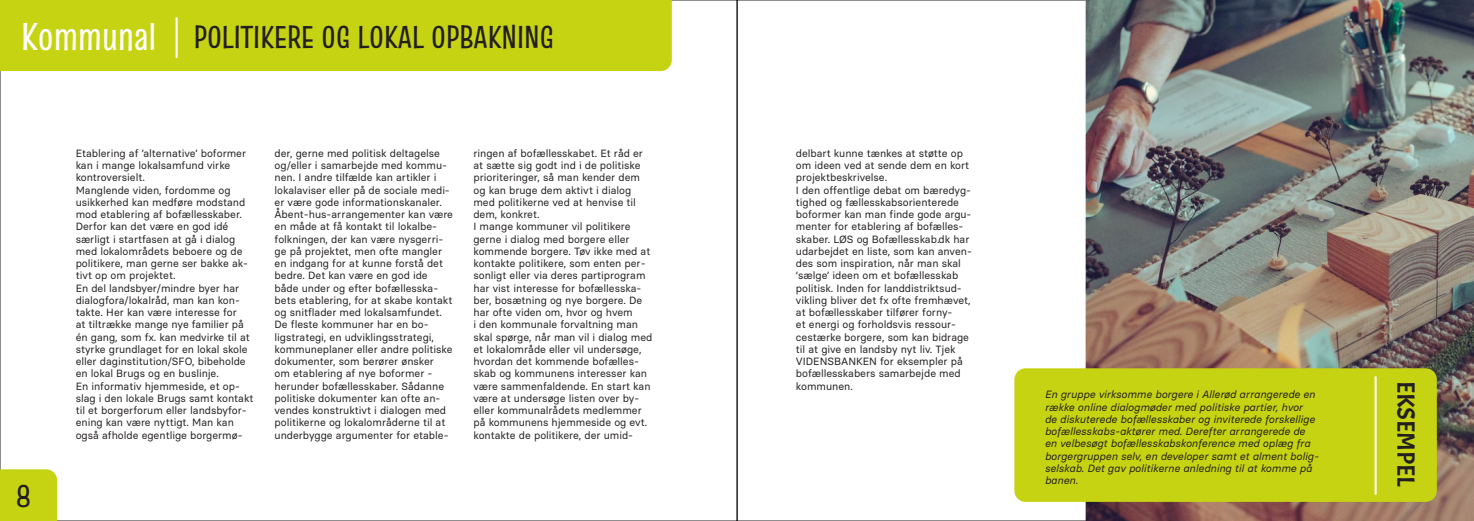
<style>
.page{position:relative;width:1474px;height:521px;background:#fff}
.page>*{position:absolute;margin:0;border:0;box-sizing:border-box;transform-origin:0 0}
.t1{font:38.5px "Truculenta";color:#fff}
.t2{font:31.5px "Truculenta";color:#231f20}
.t3{font:25.03px "Acme";color:#231f20}
.t4{font:10.5px/12.2px "Basier Square";color:#231f20}
.t5{font:italic 10.5px/12.2px "Basier Square";color:#231f20}
</style>
<div class="page">
<svg style="left:736px;top:0;width:349px;height:521px"></svg>
<img style="left:1085px;top:0;width:388px;height:521px">
<div style="left:0;top:469px;width:57px;height:52px;background:#c6d312"></div>
<div style="left:0;top:0;width:672px;height:71px;background:#c6d312"></div>
<hr style="left:175px;top:17px;width:3px;height:41px;background:#fff">
<div style="left:1014px;top:368px;width:422px;height:134px;background:#c6d312;border-radius:11px"></div>
<hr style="left:1374px;top:376px;width:2px;height:118px;background:#fff">
<p class="t1" style="left:21px;top:12px;width:136px">Kommunal</p>
<p class="t2" style="left:194px;top:18px;width:362px">POLITIKERE OG LOKAL OPBAKNING</p>
<h2 class="t2" style="left:16px;top:476px;width:16px">8</h2>
<p class="t4" style="left:76px;top:147px;width:172px">Etablering af ’alternative’ boformer kan i mange lokalsamfund virke kontroversielt.</p>
<p class="t4" style="left:76px;top:184px;width:174px">Manglende viden, fordomme og usikkerhed kan medføre modstand mod etablering af bofællesskaber.<br>Derfor kan det være en god idé særligt i startfasen at gå i dialog med lokalområdets beboere og de politikere, man gerne ser bakke ak&shy;tivt op om projektet.</p>
<p class="t4" style="left:76px;top:282px;width:176px">En del landsbyer/mindre byer har dialogfora/lokalråd, man kan kon&shy;takte. Her kan være interesse for<br>at tiltrække mange nye familier på én gang, som fx. kan medvirke til at styrke grundlaget for en lokal skole eller daginstitution/SFO, bibeholde en lokal Brugs og en buslinje.</p>
<p class="t4" style="left:76px;top:380px;width:179px">En informativ hjemmeside, et op&shy;slag i den lokale Brugs samt kontakt til et borgerforum eller landsbyfor&shy;ening kan være nyttigt. Man kan også afholde egentlige borgermø-</p>
<p class="t4" style="left:274px;top:147px;width:180px">der, gerne med politisk deltagelse og/eller i samarbejde med kommu&shy;nen. I andre tilfælde kan artikler i lokalaviser eller på de sociale medi&shy;er være gode informationskanaler.<br>Åbent-hus-arrangementer kan være en måde at få kontakt til lokalbe&shy;folkningen, der kan være nysgerri&shy;ge på projektet, men ofte mangler en indgang for at kunne forstå det bedre. Det kan være en god ide både under og efter bofællesska&shy;bets etablering, for at skabe kontakt og snitflader med lokalsamfundet.</p>
<p class="t4" style="left:274px;top:318px;width:179px">De fleste kommuner har en bo&shy;ligstrategi, en udviklingsstrategi, kommuneplaner eller andre politiske dokumenter, som berører ønsker<br>om etablering af nye boformer - herunder bofællesskaber. Sådanne politiske dokumenter kan ofte an&shy;vendes konstruktivt i dialogen med politikerne og lokalområderne til at underbygge argumenter for etable-</p>
<p class="t4" style="left:473px;top:147px;width:171px">ringen af bofællesskabet. Et råd er at sætte sig godt ind i de politiske prioriteringer, så man kender dem og kan bruge dem aktivt i dialog med politikerne ved at henvise til dem, konkret.</p>
<p class="t4" style="left:473px;top:220px;width:180px">I mange kommuner vil politikere gerne i dialog med borgere eller kommende borgere. Tøv ikke med at kontakte politikere, som enten per&shy;sonligt eller via deres partiprogram har vist interesse for bofællesska&shy;ber, bosætning og nye borgere. De har ofte viden om, hvor og hvem<br>i den kommunale forvaltning man skal spørge, når man vil i dialog med et lokalområde eller vil undersøge, hvordan det kommende bofælles&shy;skab og kommunens interesser kan være sammenfaldende. En start kan være at undersøge listen over by&shy;eller kommunalrådets medlemmer på kommunens hjemmeside og evt. kontakte de politikere, der umid-</p>
<p class="t4" style="left:796px;top:147px;width:175px">delbart kunne tænkes at støtte op om ideen ved at sende dem en kort projektbeskrivelse.</p>
<p class="t4" style="left:796px;top:184px;width:177px">I den offentlige debat om bæredyg&shy;tighed og fællesskabsorienterede boformer kan man finde gode argu&shy;menter for etablering af bofælles&shy;skaber. LØS og Bofællesskab.dk har udarbejdet en liste, som kan anven&shy;des som inspiration, når man skal ‘sælge’ ideen om et bofællesskab politisk. Inden for landdistriktsud&shy;vikling bliver det fx ofte fremhævet, at bofællesskaber tilfører forny-<br>et energi og forholdsvis ressour&shy;cestærke borgere, som kan bidrage til at give en landsby nyt liv. Tjek VIDENSBANKEN for eksempler på bofællesskabers samarbejde med kommunen.</p>
<p class="t5" style="left:1044px;top:388px;width:275px">En gruppe virksomme borgere i Allerød arrangerede en række online dialogmøder med politiske partier, hvor<br>de diskuterede bofællesskaber og inviterede forskellige bofællesskabs-aktører med. Derefter arrangerede de en velbesøgt bofællesskabskonference med oplæg fra borgergruppen selv, en developer samt et alment bolig&shy;selskab. Det gav politikerne anledning til at komme på banen.</p>
<p class="t3" style="left:1421px;top:381px;width:108px;rotate:90deg">EKSEMPEL</p>
</div>
